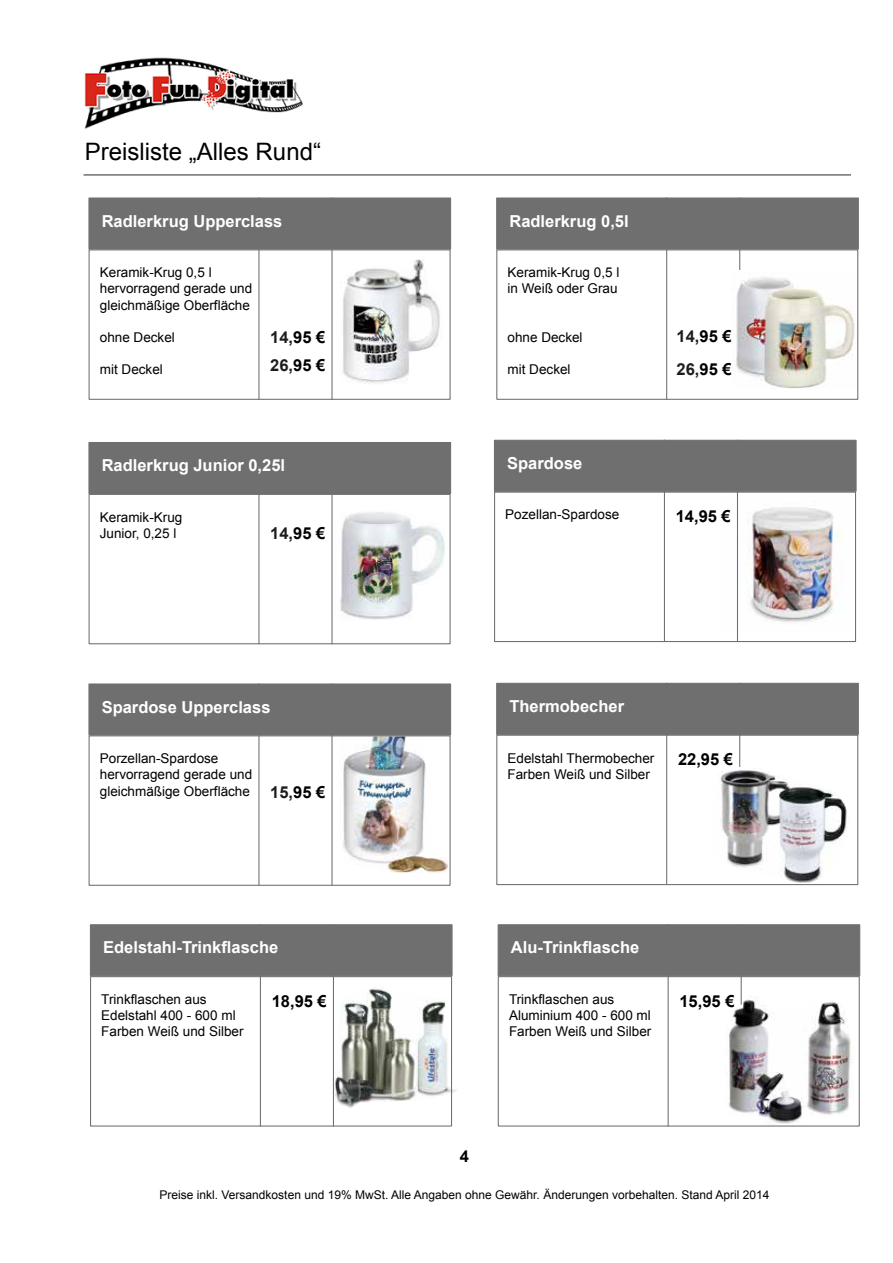
<style>
.page{position:relative;width:893px;height:1263px;background:#fff}
.page>*{position:absolute;margin:0;border:0;box-sizing:border-box;transform-origin:0 0}
.t1{font:24px "Arial";color:#000}
.t2{font:700 16.5px "Arial";color:#fff}
.t3{font:700 16.5px/32.7px "Arial";color:#1d1d1b}
.t4{font:700 16.5px "Arial";color:#000}
.t5{font:13.5px/16.2px "Arial";color:#000}
.t6{font:12px "Arial";color:#000}
.s1{color:#000}
</style>
<div class="page">
<img style="left:343px;top:259px;width:97px;height:125px">
<img style="left:748px;top:492px;width:109px;height:141px">
<img style="left:343px;top:737px;width:105px;height:137px">
<img style="left:736px;top:277px;width:119px;height:111px">
<div style="left:88px;top:198px;width:363px;height:52px;background:#706f6f"></div>
<div style="left:89px;top:249px;width:361px;height:151px;border:1px solid #706f6f"></div>
<hr style="left:331px;top:197px;width:1px;height:203px;background:#706f6f">
<hr style="left:258px;top:197px;width:1px;height:203px;background:#706f6f">
<div style="left:496px;top:198px;width:362px;height:52px;background:#706f6f"></div>
<div style="left:496px;top:249px;width:362px;height:151px;border:1px solid #706f6f"></div>
<hr style="left:739px;top:197px;width:1px;height:73px;background:#706f6f">
<hr style="left:666px;top:197px;width:1px;height:203px;background:#706f6f">
<div style="left:88px;top:442px;width:363px;height:52px;background:#706f6f"></div>
<div style="left:89px;top:494px;width:361px;height:150px;border:1px solid #706f6f"></div>
<hr style="left:331px;top:442px;width:1px;height:202px;background:#706f6f">
<hr style="left:258px;top:442px;width:1px;height:202px;background:#706f6f">
<div style="left:494px;top:440px;width:362px;height:52px;background:#706f6f"></div>
<div style="left:494px;top:492px;width:362px;height:150px;border:1px solid #706f6f"></div>
<hr style="left:737px;top:440px;width:1px;height:202px;background:#706f6f">
<hr style="left:664px;top:440px;width:1px;height:202px;background:#706f6f">
<div style="left:88px;top:683px;width:363px;height:53px;background:#706f6f;border:1px solid #706f6f"></div>
<div style="left:89px;top:735px;width:361px;height:151px;border:1px solid #706f6f"></div>
<hr style="left:331px;top:683px;width:1px;height:203px;background:#706f6f">
<hr style="left:258px;top:683px;width:1px;height:203px;background:#706f6f">
<img style="left:720px;top:770px;width:127px;height:113px">
<img style="left:332px;top:989px;width:125px;height:119px">
<img style="left:728px;top:995px;width:126px;height:130px">
<div style="left:496px;top:683px;width:362px;height:52px;background:#706f6f"></div>
<div style="left:496px;top:735px;width:362px;height:150px;border:1px solid #706f6f"></div>
<hr style="left:739px;top:683px;width:1px;height:84px;background:#706f6f">
<hr style="left:666px;top:683px;width:1px;height:202px;background:#706f6f">
<div style="left:90px;top:924px;width:362px;height:52px;background:#706f6f;border:1px solid #706f6f"></div>
<div style="left:90px;top:976px;width:362px;height:151px;border:1px solid #706f6f"></div>
<hr style="left:333px;top:924px;width:1px;height:203px;background:#706f6f">
<hr style="left:260px;top:924px;width:1px;height:203px;background:#706f6f">
<div style="left:497px;top:924px;width:363px;height:52px;background:#706f6f;border:1px solid #706f6f"></div>
<div style="left:497px;top:976px;width:362px;height:151px;border:1px solid #706f6f"></div>
<hr style="left:740px;top:924px;width:1px;height:81px;background:#706f6f">
<hr style="left:667px;top:924px;width:1px;height:203px;background:#706f6f">
<img style="left:340px;top:512px;width:105px;height:108px">
<img style="left:84px;top:57px;width:218px;height:72px">
<hr style="left:83px;top:174px;width:768px;height:2px;background:#706f6f">
<h1 class="t1" style="left:85px;top:136px;width:238px">Preisliste „Alles Rund“</h1>
<p class="t2" style="left:102px;top:210px;width:182px">Radlerkrug Upperclass</p>
<p class="t5" style="left:100px;top:265px;width:154px">Keramik-Krug 0,5 l hervorragend gerade und gleichmäßige Oberfläche</p>
<p class="t5" style="left:100px;top:329px;width:77px">ohne Deckel</p>
<p class="t5" style="left:100px;top:362px;width:65px">mit Deckel</p>
<p class="t3" style="left:270px;top:321px;width:57px">14,<span class="s1">95 €</span></p>
<p class="t3" style="left:270px;top:350px;width:57px">26,<span class="s1">95 €</span></p>
<p class="t2" style="left:102px;top:454px;width:185px">Radlerkrug Junior 0,25l</p>
<p class="t5" style="left:100px;top:509px;width:84px">Keramik-Krug<br>Junior, 0,25 l</p>
<p class="t3" style="left:270px;top:517px;width:57px">14,<span class="s1">95 €</span></p>
<p class="t2" style="left:509px;top:210px;width:121px">Radlerkrug 0,5l</p>
<p class="t5" style="left:507px;top:265px;width:113px">Keramik-Krug 0,5 l in Weiß oder Grau</p>
<p class="t5" style="left:507px;top:329px;width:77px">ohne Deckel</p>
<p class="t5" style="left:507px;top:362px;width:65px">mit Deckel</p>
<p class="t2" style="left:507px;top:452px;width:77px">Spardose</p>
<p class="t5" style="left:505px;top:507px;width:116px">Pozellan-Spardose</p>
<p class="t3" style="left:676px;top:321px;width:57px">14,<span class="s1">95 €<br></span>26,<span class="s1">95 €</span></p>
<p class="t4" style="left:675px;top:506px;width:57px">14,95 €</p>
<p class="t2" style="left:102px;top:696px;width:170px">Spardose Upperclass</p>
<p class="t5" style="left:100px;top:751px;width:154px">Porzellan-Spardose hervorragend gerade und gleichmäßige Oberfläche</p>
<p class="t3" style="left:270px;top:777px;width:57px">15,<span class="s1">95 €</span></p>
<p class="t2" style="left:509px;top:695px;width:116px">Thermobecher</p>
<p class="t5" style="left:507px;top:750px;width:148px">Edelstahl Thermobecher<br>Farben Weiß und Silber</p>
<p class="t4" style="left:678px;top:749px;width:57px">22,95 €</p>
<p class="t2" style="left:103px;top:937px;width:177px">Edelstahl-Trinkflasche</p>
<p class="t2" style="left:511px;top:937px;width:130px">Alu-Trinkflasche</p>
<p class="t5" style="left:101px;top:991px;width:144px">Trinkflaschen aus<br>Edelstahl 400 - 600 ml<br>Farben Weiß und Silber</p>
<p class="t4" style="left:272px;top:990px;width:57px">18,95 €</p>
<p class="t5" style="left:509px;top:991px;width:144px">Trinkflaschen aus<br>Aluminium 400 - 600 ml<br>Farben Weiß und Silber</p>
<p class="t4" style="left:679px;top:990px;width:57px">15,95 €</p>
<p class="t4" style="left:460px;top:1146px;width:11px">4</p>
<p class="t6" style="left:159px;top:1187px;width:611px">Preise inkl. Versandkosten und 19% MwSt. Alle Angaben ohne Gewähr. Änderungen vorbehalten. Stand April 2014</p>
</div>
